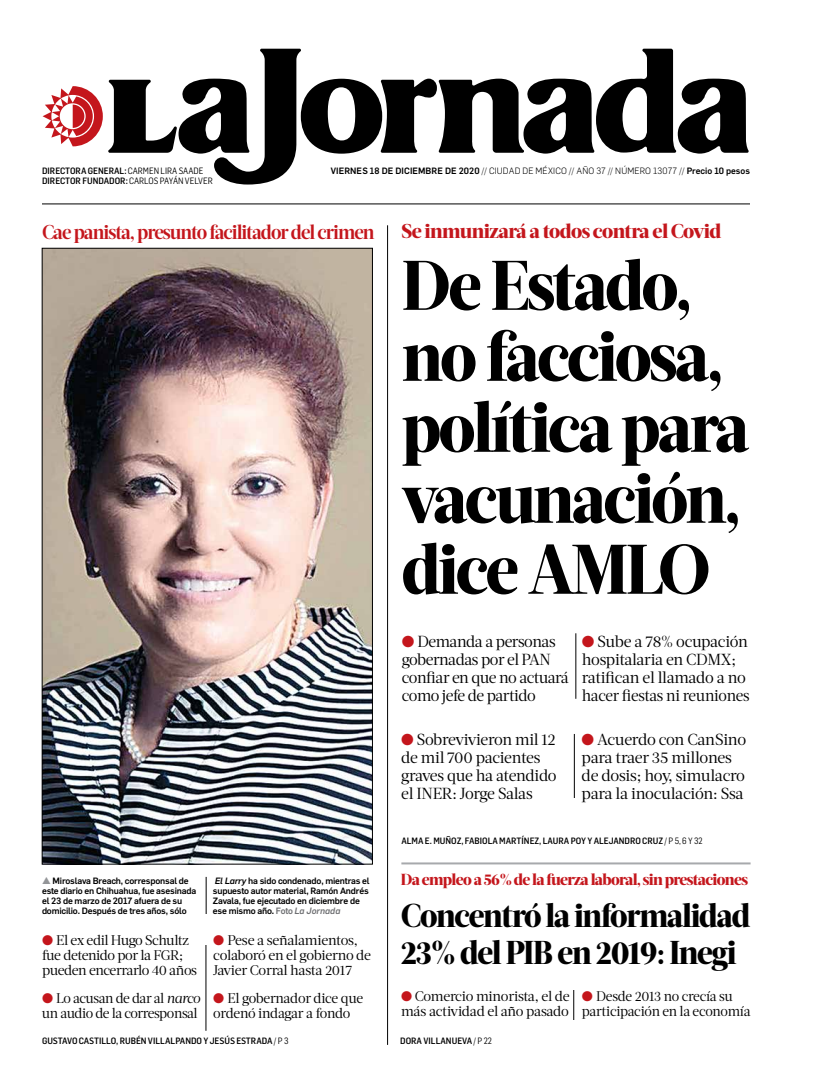
<style>
.page{position:relative;width:822px;height:1089px;background:#fff}
.page>*{position:absolute;margin:0;border:0;box-sizing:border-box;transform-origin:0 0}
.t1{font:800 70px/71px "Acta Headline";letter-spacing:-.04em;color:#000;scale:.94 1}
.t2{font:800 33px/37px "Acta Headline";letter-spacing:-.04em;color:#000;scale:.95 1}
.t3{font:700 20px "Acta Headline";letter-spacing:-.05em;color:#c4161c;scale:.94 1}
.t4{font:800 20px "Acta Headline";letter-spacing:-.03em;color:#c4161c}
.t5{font:16px/18px "Acta Deck";letter-spacing:-.025em;color:#000}
.t6{font:800 16px "Acta Headline";letter-spacing:-.04em;color:#c4161c}
.t7{font:14px/15px "Acta Deck";letter-spacing:-.025em;color:#000}
.t8{font:500 9px/10px "Flama";letter-spacing:-.02em;color:#000}
.t9{font:500 9px "Flama Semicond";color:#000}
.t10{font:500 9px "Flama";letter-spacing:.01em;color:#000}
.s1{font-weight:400}
.s2{font-weight:300}
.s3{color:#939598}
.s4{font-style:italic}
.s5{color:#6d6e71}
.s6{font-style:italic;color:#6d6e71}
.s7{color:#c4161c}
</style>
<div class="page">
<svg style="left:43px;top:49px;width:706px;height:136px"></svg>
<hr style="left:42px;top:204px;width:708px;height:1px;background:#000">
<img style="left:44px;top:250px;width:327px;height:612px">
<hr style="left:576px;top:633px;width:1px;height:66px;background:#000">
<hr style="left:574px;top:734px;width:1px;height:64px;background:#000">
<hr style="left:401px;top:862px;width:350px;height:2px;background:#a7a9ac">
<hr style="left:574px;top:990px;width:1px;height:30px;background:#000">
<hr style="left:387px;top:225px;width:1px;height:820px;background:#000">
<hr style="left:206px;top:877px;width:1px;height:37px;background:#000">
<hr style="left:206px;top:945px;width:1px;height:86px;background:#000">
<p class="t9" style="left:42px;top:165px;width:163px">DIRECTORA GENERAL: <span class="s1">CARMEN LIRA SAADE</span></p>
<p class="t10" style="left:331px;top:164px;width:421px">VIERNES 18 de DICIEMbre DE 2020 <span class="s2">// CIUDAD DE MÉXICO // AÑO 37 // NÚM ERO 13077 //</span> Precio 10 pesos</p>
<p class="t9" style="left:42px;top:175px;width:172px">DIRECTOR FUNDADOR: <span class="s1">CARLOS PAYÁN VELVER</span></p>
<p class="t3" style="left:42px;top:220px;width:355px">Cae panista, presunto facilitador del crimen</p>
<p class="t8" style="left:42px;top:875px;width:156px"><span class="s3">▲</span> Miroslava Breach, corresponsal de este diario en Chihuahua, fue asesinada el 23 de marzo de 2017 afuera de su domicilio. Después de tres años, sólo</p>
<p class="t8" style="left:213px;top:875px;width:158px"><span class="s4">El Larry</span> ha sido condenado, mientras el supuesto autor material, Ramón Andrés Zavala, fue ejecutado en diciembre de ese mismo año. <span class="s5">Foto</span> <span class="s6">La Jornada</span></p>
<p class="t7" style="left:42px;top:932px;width:157px"><span class="s7">●</span> El ex edil Hugo Schultz fue detenido por la FGR; pueden encerrarlo 40 años</p>
<p class="t7" style="left:42px;top:990px;width:160px"><span class="s7">●</span> Lo acusan de dar al <span class="s4">narco </span>un audio de la corresponsal</p>
<p class="t7" style="left:213px;top:932px;width:159px"><span class="s7">●</span> Pese a señalamientos, colaboró en el gobierno de<br>Javier Corral hasta 2017</p>
<p class="t7" style="left:213px;top:990px;width:152px"><span class="s7">●</span> El gobernador dice que ordenó indagar a fondo</p>
<p class="t9" style="left:42px;top:1035px;width:248px">GUSTAVO CASTILLO, RUBÉN VILLALPANDO Y JESÚS ESTRADA <span class="s1">/ P 3</span></p>
<p class="t4" style="left:401px;top:219px;width:321px">Se inmunizará a todos contra el Covid</p>
<h1 class="t1" style="left:402px;top:251px;width:372px">De Estado, no facciosa, política para vacunación, dice AMLO</h1>
<p class="t5" style="left:402px;top:632px;width:169px"><span class="s7">●</span> Demanda a personas gobernadas por el PAN confiar en que no actuará como jefe de partido</p>
<p class="t5" style="left:582px;top:632px;width:169px"><span class="s7">●</span> Sube a 78% ocupación hospitalaria en CDMX; ratifican el llamado a no hacer fiestas ni reuniones</p>
<p class="t5" style="left:401px;top:731px;width:157px"><span class="s7">●</span> Sobrevivieron mil 12 de mil 700 pacientes graves que ha atendido el INER: Jorge Salas</p>
<p class="t5" style="left:582px;top:731px;width:166px"><span class="s7">●</span> Acuerdo con CanSino para traer 35 millones de dosis; hoy, simulacro para la inoculación: Ssa</p>
<p class="t9" style="left:401px;top:835px;width:303px">ALMA E. MUÑOZ, FABIOLA MARTÍNEZ, LAURA POY Y ALEJANDRO CRUZ <span class="s1">/ P 5, 6 Y 32</span></p>
<p class="t6" style="left:401px;top:870px;width:349px">Da empleo a 56% de la fuerza laboral, sin prestaciones</p>
<h2 class="t2" style="left:401px;top:898px;width:369px">Concentró la informalidad<br>23% del PIB en 2019: Inegi</h2>
<p class="t7" style="left:401px;top:989px;width:170px"><span class="s7">●</span> Comercio minorista, el de más actividad el año pasado</p>
<p class="t7" style="left:582px;top:989px;width:170px"><span class="s7">●</span> Desde 2013 no crecía su participación en la economía</p>
<p class="t9" style="left:400px;top:1035px;width:93px">DORA VILLANUEVA <span class="s1">/ P 22</span></p>
</div>
